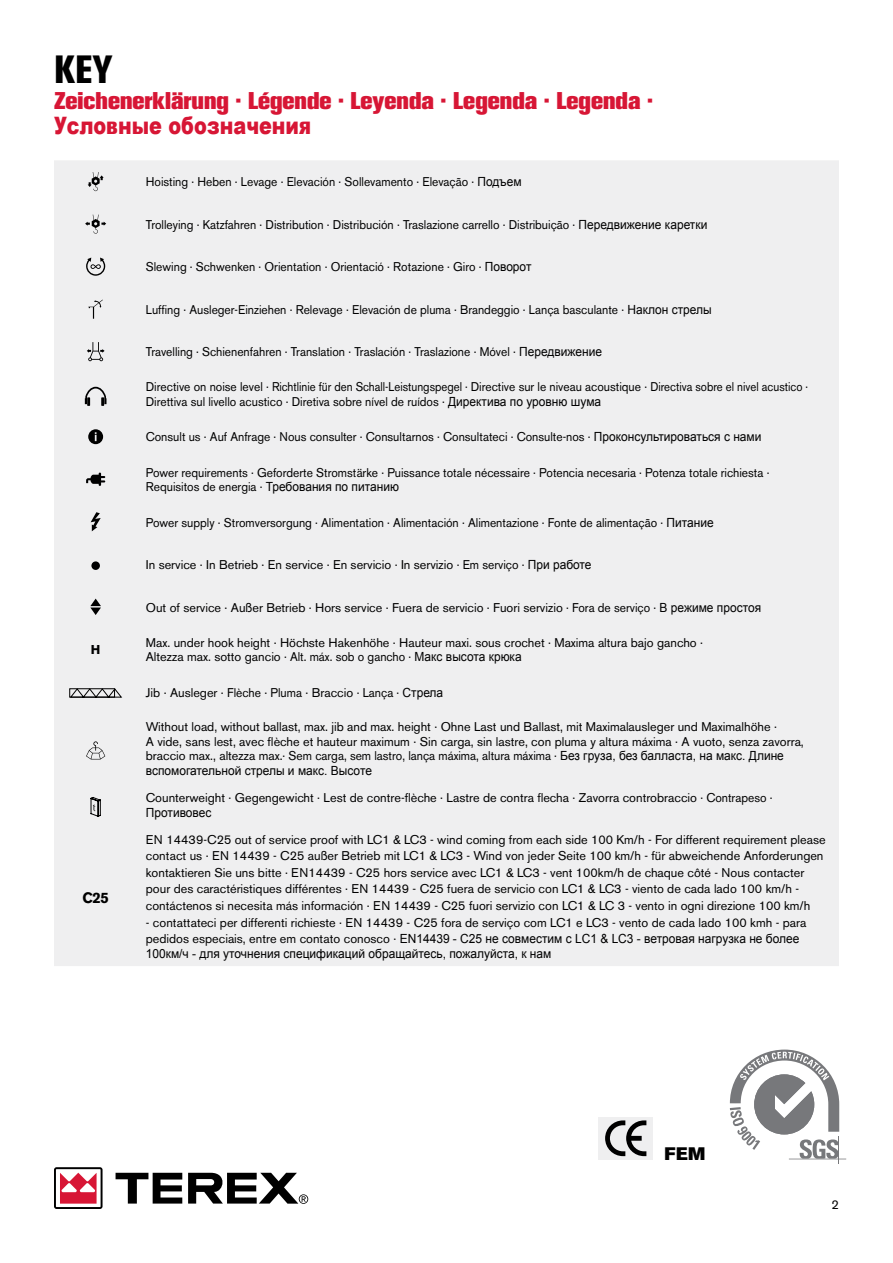
<style>
.page{position:relative;width:893px;height:1263px;background:#fff}
.page>*{position:absolute;margin:0;border:0;box-sizing:border-box;transform-origin:0 0}
.t1{font:800 condensed 39px "Akzidenz Grotesk BE";color:#000}
.t2{font:800 24px "Akzidenz Grotesk BE";color:#d71635}
.t3{font:900 24px "Arial";color:#d71635;scale:.8 1}
.t4{font:18px "Akzidenz Grotesk BE Super";color:#000}
.t5{font:700 15px "Akzidenz Grotesk BE";color:#000}
.t6{font:12.75px "Akzidenz Grotesk BE";color:#000}
.t7{font:700 12.75px "Akzidenz Grotesk BE";color:#000}
.t8{font:12.6px/16.5px "Akzidenz Grotesk BE";color:#000}
.t9{font:12.6px/14.7px "Akzidenz Grotesk BE";color:#000;scale:.95 1}
.t10{font:12.6px/14.7px "Arial";color:#000;scale:.95 1}
.s1{font-family:"Arial"}
.s2{font-family:"Akzidenz Grotesk BE"}
</style>
<div class="page">
<svg style="left:54px;top:1167px;width:49px;height:42px"></svg>
<svg style="left:116px;top:1173px;width:66px;height:30px"></svg>
<svg style="left:188px;top:1173px;width:120px;height:31px"></svg>
<div style="left:599px;top:1117px;width:54px;height:43px;background:#efeff0"></div>
<svg style="left:605px;top:1120px;width:41px;height:36px"></svg>
<svg style="left:730px;top:1049px;width:116px;height:114px"></svg>
<div style="left:54px;top:160px;width:785px;height:806px;background:#efeff0"></div>
<svg style="left:88px;top:172px;width:16px;height:19px"></svg>
<svg style="left:85px;top:214px;width:21px;height:20px"></svg>
<svg style="left:86px;top:258px;width:19px;height:18px"></svg>
<svg style="left:88px;top:300px;width:15px;height:19px"></svg>
<svg style="left:87px;top:342px;width:18px;height:19px"></svg>
<svg style="left:85px;top:387px;width:21px;height:19px"></svg>
<svg style="left:88px;top:429px;width:15px;height:15px"></svg>
<svg style="left:86px;top:473px;width:19px;height:13px"></svg>
<svg style="left:91px;top:512px;width:10px;height:19px"></svg>
<div style="left:91px;top:561px;width:9px;height:9px;background:#000;border-radius:50%"></div>
<svg style="left:90px;top:599px;width:11px;height:16px"></svg>
<div style="left:69px;top:688px;width:46px;height:9px;border:1px solid #000"></div>
<svg style="left:70px;top:688px;width:53px;height:10px"></svg>
<svg style="left:86px;top:741px;width:19px;height:18px"></svg>
<svg style="left:90px;top:797px;width:11px;height:20px"></svg>
<h1 class="t1" style="left:54px;top:47px;width:60px">Key</h1>
<h2 class="t2" style="left:54px;top:86px;width:601px">Zeichenerklärung · Légende · Leyenda · Legenda · Legenda ·</h2>
<h2 class="t3" style="left:54px;top:108px;width:323px">Условные обозначения</h2>
<p class="t9" style="left:146px;top:175px;width:397px">Hoisting · Heben · Levage · Elevación · Sollevamento · Elevação · <span class="s1">подъем</span></p>
<p class="t9" style="left:146px;top:217px;width:593px">Trolleying · Katzfahren · Distribution · Distribución · Traslazione carrello · Distribuição · <span class="s1">Передвижение каретки</span></p>
<p class="t9" style="left:146px;top:260px;width:407px">Slewing · Schwenken · Orientation · Orientació · Rotazione · giro · <span class="s1">поворот</span></p>
<p class="t9" style="left:146px;top:302px;width:597px">Luffing · Ausleger-Einziehen · Relevage · Elevación de pluma · Brandeggio · Lança basculante · <span class="s1">Наклон стрелы</span></p>
<p class="t9" style="left:146px;top:345px;width:482px">Travelling · Schienenfahren · Translation · Traslación · Traslazione · Móvel · <span class="s1">Передвижение</span></p>
<p class="t9" style="left:146px;top:379px;width:699px">Directive on noise level · Richtlinie für den Schall-Leistungspegel · Directive sur le niveau acoustique · Directiva sobre el nivel acustico ·<br>Direttiva sul livello acustico · Diretiva sobre nível de ruídos · <span class="s1">Директива по уровню шума</span></p>
<p class="t9" style="left:146px;top:430px;width:650px">Consult us · Auf Anfrage · Nous consulter · Consultarnos · Consultateci · Consulte-nos · <span class="s1">П роконсультироваться с нами</span></p>
<p class="t9" style="left:146px;top:465px;width:658px">Power requirements · Geforderte Stromstärke · Puissance totale nécessaire · Potencia necesaria · Potenza totale richiesta ·<br>Requisitos de energia · <span class="s1">Требования по питанию</span></p>
<p class="t9" style="left:146px;top:515px;width:599px">Power supply · Stromversorgung · Alimentation · Alimentación · Alimentazione · Fonte de alimentação · <span class="s1">П итание</span></p>
<p class="t8" style="left:146px;top:556px;width:447px">In service · In Betrieb · En service · En servicio · In servizio · Em serviço · <span class="s1">П ри работе</span></p>
<p class="t8" style="left:146px;top:599px;width:617px">Out of service · Außer Betrieb · Hors service · Fuera de servicio · Fuori servizio · Fora de serviço · <span class="s1">В режиме простоя</span></p>
<p class="t7" style="left:91px;top:642px;width:11px">H</p>
<p class="t8" style="left:146px;top:635px;width:559px;line-height:14.7px">Max. under hook height · Höchste Hakenhöhe · Hauteur maxi. sous crochet · Maxima altura bajo gancho ·<br>Altezza max. sotto gancio · Alt. máx. sob o gancho · <span class="s1">макс высота крюка</span></p>
<p class="t8" style="left:146px;top:684px;width:299px">Jib · Ausleger · Flèche · Pluma · Braccio · Lança · <span class="s1">стрела</span></p>
<p class="t8" style="left:146px;top:719px;width:659px;line-height:14.7px">Without load, without ballast, max. jib and max. height · Ohne Last und Ballast, mit Maximalausleger und Maximalhöhe ·<br>A vide, sans lest, avec flèche et hauteur maximum · Sin carga, sin lastre, con pluma y altura máxima · A vuoto, senza zavorra, braccio max., altezza max.· Sem carga, sem lastro, lança máxima, altura máxima · <span class="s1">Без груза, без балласта, на макс. Длине</span></p>
<p class="t10" style="left:146px;top:763px;width:240px">вспомогательной стрелы и макс. Высоте</p>
<p class="t8" style="left:146px;top:789px;width:628px">Counterweight · Gegengewicht · Lest de contre-flèche · Lastre de contra flecha · Zavorra controbraccio · Contrapeso ·</p>
<p class="t10" style="left:146px;top:805px;width:71px">П ротивовес</p>
<p class="t5" style="left:82px;top:889px;width:28px">C25</p>
<p class="t8" style="left:146px;top:831px;width:681px">EN 14439-C25 out of service proof with LC1 &amp; LC3 - wind coming from each side 100 Km/h - For different requirement please contact us · EN 14439 - C25 außer Betrieb mit LC1 &amp; LC3 - Wind von jeder Seite 100 km/h - für abweichende Anforderungen kontaktieren Sie uns bitte · EN14439 - C25 hors service avec LC1 &amp; LC3 - vent 100km/h de chaque côté - Nous contacter pour des caractéristiques différentes · EN 14439 - C25 fuera de servicio con LC1 &amp; LC3 - viento de cada lado 100 km/h - contáctenos si necesita más información · EN 14439 - C25 fuori servizio con LC1 &amp; LC 3 - vento in ogni direzione 100 km/h</p>
<p class="t8" style="left:146px;top:914px;width:662px">- contattateci per differenti richieste · EN 14439 - C25 fora de serviço com LC1 e LC3 - vento de cada lado 100 kmh - para</p>
<p class="t10" style="left:146px;top:931px;width:689px"><span class="s2">pedidos especiais, entre em contato conosco ·</span> EN14439 - C25 не совместим с LC1 &amp; LC3 - ветровая нагрузка не более<br>100км/ч - для уточнения спецификаций обращайтесь, пожалуйста, к нам</p>
<h3 class="t4" style="left:665px;top:1143px;width:42px">FEM</h3>
<p class="t6" style="left:831px;top:1197px;width:9px">2</p>
</div>
